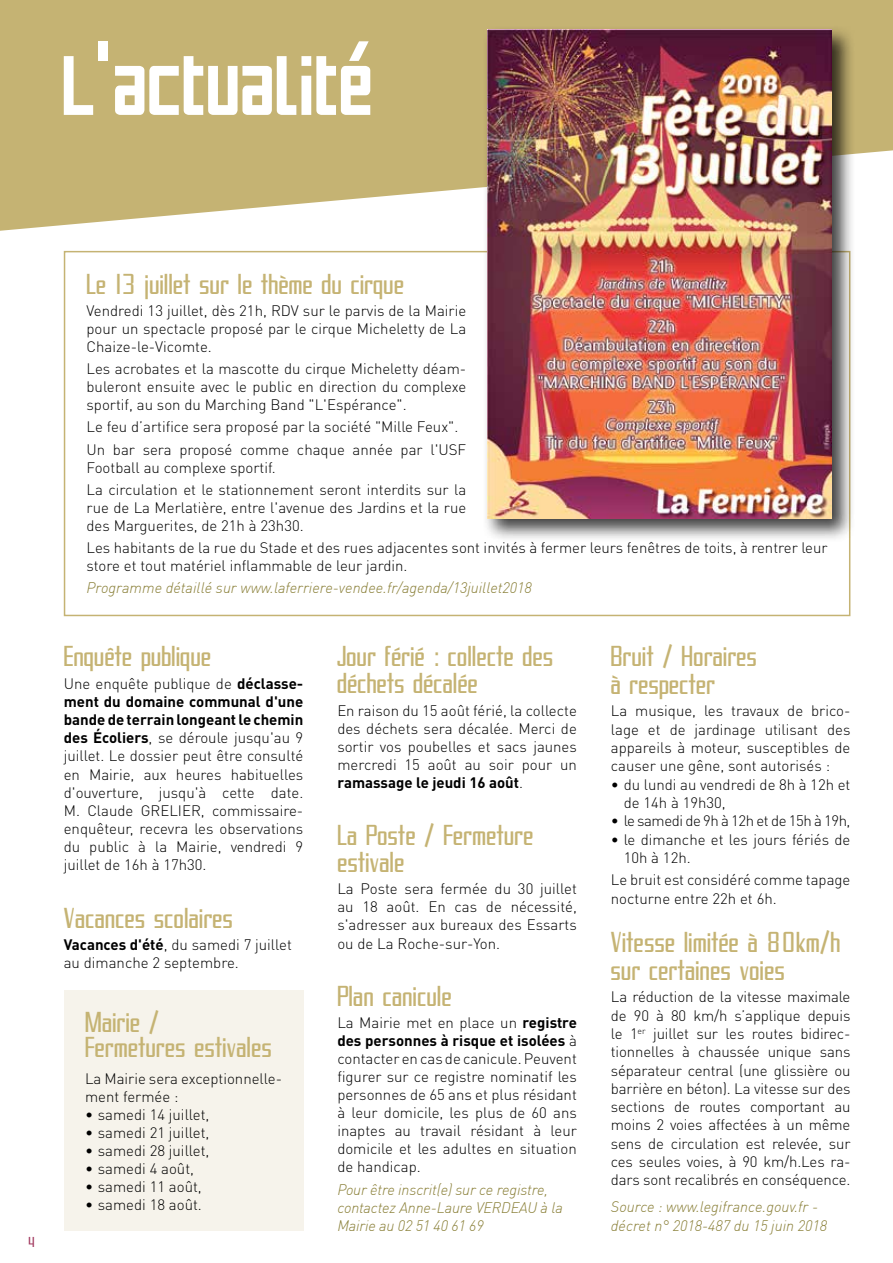
<style>
.page{position:relative;width:893px;height:1263px;background:#fff}
.page>*{position:absolute;margin:0;border:0;box-sizing:border-box;transform-origin:0 0}
.t1{font:100.35px "Puente Bueno St";color:#fff}
.t2{font:30px/27px "SF Proverbial Gothic Condensed";letter-spacing:.02em;color:#c5b373}
.t3{font:300 15px/18px "DIN Pro";color:#000}
.t4{font:italic 300 15px/18px "DIN";color:#897f37}
.t5{font:300 15px "DIN Pro";letter-spacing:-.03em;color:#000}
.t6{font:15px "SF Proverbial Gothic Condensed";color:#9f335a}
.s1{font-weight:700}
</style>
<div class="page">
<svg style="left:0;top:0;width:893px;height:231px;background:#caba81"></svg>
<div style="left:64px;top:990px;width:239px;height:241px;background:#f6f3eb"></div>
<div style="left:482px;top:24px;width:373px;height:518px;background:#000;opacity:.75"></div>
<img style="left:487px;top:30px;width:345px;height:489px">
<h1 class="t1" style="left:64px;top:31px;width:313px">L'actualité</h1>
<p class="t6" style="left:29px;top:1233px;width:8px">4</p>
<h2 class="t2" style="left:87px;top:270px;width:319px">Le 13 juillet sur le thème du cirque</h2>
<p class="t3" style="left:87px;top:301px;width:381px;text-align:justify">Vendredi 13 juillet, dès 21h, RDV sur le parvis de la Mairie pour un spectacle proposé par le cirque M icheletty de La Chaize-le-Vicomte.</p>
<p class="t3" style="left:87px;top:359px;width:381px;text-align:justify">Les acrobates et la mascotte du cirque M icheletty déam&shy;buleront ensuite avec le public en direction du complexe sportif, au son du Marching Band "L'Espérance".</p>
<p class="t3" style="left:87px;top:415px;width:381px;line-height:22.2px">Le feu d’artifice sera proposé par la société "M ille Feux".<br>Un bar sera proposé comme chaque année par l'USF</p>
<p class="t3" style="left:87px;top:455px;width:381px;line-height:22.2px">Football au complexe sportif.<br>La circulation et le stationnement seront interdits sur la</p>
<p class="t3" style="left:87px;top:498px;width:381px">rue de La Merlatière, entre l'avenue des Jardins et la rue des Marguerites, de 21h à 23h30.</p>
<p class="t3" style="left:87px;top:538px;width:743px">Les habitants de la rue du Stade et des rues adjacentes sont invités à fermer leurs fenêtres de toits, à rentrer leur store et tout matériel inflammable de leur jardin.</p>
<p class="t4" style="left:87px;top:579px;width:447px">Programme détaillé sur www.laferriere-vendee.fr/agenda/13juillet2018</p>
<h2 class="t2" style="left:64px;top:643px;width:149px">Enquête publique</h2>
<p class="t3" style="left:64px;top:674px;width:241px;text-align:justify">Une enquête publique de <span class="s1">déclasse&shy;ment du domaine communal d'une bande de terrain longeant le chemin des Écoliers</span>, se déroule jusqu'au 9 juillet. Le dossier peut être consulté en Mairie, aux heures habituelles d'ouverture, jusqu'à cette date.<br>M . Claude GRELIER, commissaire&shy;enquêteur, recevra les observations du public à la Mairie, vendredi 9 juillet de 16h à 17h30.</p>
<h2 class="t2" style="left:64px;top:904px;width:170px">Vacances scolaires</h2>
<p class="t3" style="left:64px;top:935px;width:230px"><span class="s1">Vacances d'été</span>, du samedi 7 juillet au dimanche 2 septembre.</p>
<h2 class="t2" style="left:85px;top:1009px;width:188px;line-height:25.5px">Mairie /<br>Fermetures estivales</h2>
<p class="t3" style="left:85px;top:1068px;width:198px">La Mairie sera exceptionnelle&shy;ment fermée :</p>
<p class="t3" style="left:85px;top:1104px;width:126px">• samedi 14 juillet,</p>
<p class="t3" style="left:85px;top:1122px;width:126px">• samedi 21 juillet,</p>
<p class="t3" style="left:85px;top:1140px;width:126px">• samedi 28 juillet,</p>
<p class="t3" style="left:85px;top:1158px;width:111px">• samedi 4 août,</p>
<p class="t3" style="left:85px;top:1176px;width:118px">• samedi 11 août,</p>
<p class="t3" style="left:85px;top:1194px;width:118px">• samedi 18 août.</p>
<h2 class="t2" style="left:337px;top:643px;width:217px">Jour férié : collecte des déchets décalée</h2>
<p class="t3" style="left:337px;top:701px;width:241px;text-align:justify">En raison du 15 août férié, la collecte des déchets sera décalée. M erci de sortir vos poubelles et sacs jaunes mercredi 15 août au soir pour un <span class="s1">ramassage le jeudi 16 août</span>.</p>
<h2 class="t2" style="left:337px;top:821px;width:197px">La Poste / Fermeture estivale</h2>
<p class="t3" style="left:337px;top:879px;width:241px;text-align:justify">La Poste sera fermée du 30 juillet au 18 août. En cas de nécessité, s'adresser aux bureaux des Essarts ou de La Roche-sur-Yon.</p>
<h2 class="t2" style="left:337px;top:982px;width:116px">Plan canicule</h2>
<p class="t3" style="left:337px;top:1013px;width:241px;text-align:justify">La M airie met en place un <span class="s1">registre des personnes à risque et isolées</span> à contacter en cas de canicule. Peuvent figurer sur ce registre nominatif les personnes de 65 ans et plus résidant à leur domicile, les plus de 60 ans inaptes au travail résidant à leur domicile et les adultes en situation de handicap.</p>
<p class="t4" style="left:337px;top:1180px;width:227px">Pour être inscrit(e) sur ce registre, contactez Anne-Laure VERDEAU à la<br>Mairie au 02 51 40 61 69</p>
<h2 class="t2" style="left:611px;top:643px;width:147px">Bruit / Horaires à respecter</h2>
<p class="t3" style="left:611px;top:701px;width:241px;text-align:justify">La musique, les travaux de brico&shy;lage et de jardinage utilisant des appareils à moteur, susceptibles de causer une gêne, sont autorisés :</p>
<p class="t3" style="left:624px;top:774px;width:228px;text-indent:-13px">• du lundi au vendredi de 8h à 12h et de 14h à 19h30,</p>
<p class="t5" style="left:611px;top:810px;width:241px">• le samedi de 9h à 12h et de 15h à 19h,</p>
<p class="t3" style="left:624px;top:829px;width:228px;text-indent:-13px">• le dimanche et les jours fériés de<br>10h à 12h.</p>
<p class="t3" style="left:611px;top:870px;width:241px">Le bruit est considéré comme tapage nocturne entre 22h et 6h.</p>
<h2 class="t2" style="left:611px;top:929px;width:231px">Vitesse limitée à 80km/h sur certaines voies</h2>
<p class="t3" style="left:611px;top:987px;width:241px;text-align:justify">La réduction de la vitesse maximale de 90 à 80 km/h s’applique depuis le 1<sup>er</sup> juillet sur les routes bidirec&shy;tionnelles à chaussée unique sans séparateur central (une glissière ou barrière en béton). La vitesse sur des sections de routes comportant au moins 2 voies affectées à un même sens de circulation est relevée, sur ces seules voies, à 90 km/h.Les ra&shy;dars sont recalibrés en conséquence.</p>
<p class="t4" style="left:611px;top:1197px;width:218px">Source : www.legifrance.gouv.fr - décret n° 2018-487 du 15 juin 2018</p>
</div>
